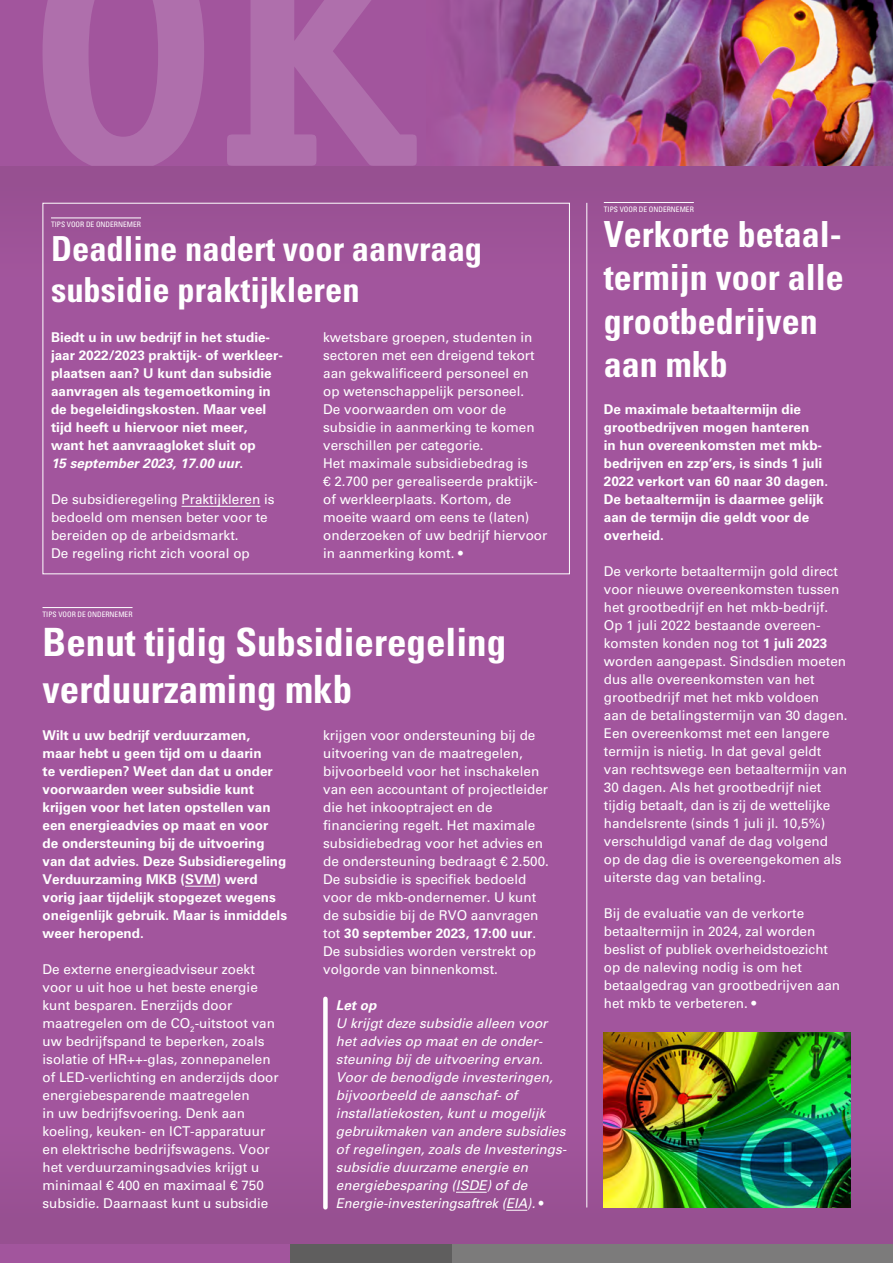
<style>
.page{position:relative;width:893px;height:1263px;background:#a2559d}
.page>*{position:absolute;margin:0;border:0;box-sizing:border-box;transform-origin:0 0}
.t1{font:700 condensed 39px/46.8px "Univers LT Std";color:#fff}
.t2{font:700 condensed 36px/43.2px "Univers LT Std";color:#fff}
.t3{font:700 condensed 34.5px/41.4px "Univers LT Std";color:#fff}
.t4{font:13.5px/18px "Univers LT Std";color:#fff}
.t5{font:700 13.5px/18px "Univers LT Std";color:#fff}
.t6{font:italic 13.5px/18px "Univers LT Std";color:#fff}
.t7{font:italic 700 13.5px "Univers LT Std";color:#fff}
.t8{font:condensed 7.5px "Univers LT Std";color:#fff}
.s1{font-style:italic}
.s2{font-weight:700}
.s3{font-style:normal}
</style>
<div class="page">
<div style="left:0;top:166px;width:893px;height:149px;background:#9e5398"></div>
<div style="left:0;top:1089px;width:893px;height:174px;background:#9c5297"></div>
<img style="left:454px;top:0;width:439px;height:166px">
<div style="left:0;top:1244px;width:893px;height:19px;background:#7c7b7b"></div>
<div style="left:289px;top:1244px;width:163px;height:19px;background:#5f5e5e"></div>
<div style="left:0;top:1244px;width:289px;height:19px;background:#a2559d"></div>
<svg style="left:43px;top:0;width:374px;height:166px;fill:#af6fac"></svg>
<hr style="left:182px;top:506px;width:78px;height:1px;background:#fff">
<hr style="left:51px;top:218px;width:90px;height:1px;background:#fff">
<hr style="left:586px;top:203px;width:1px;height:1004px;background:#fff">
<hr style="left:185px;top:886px;width:32px;height:1px;background:#fff">
<hr style="left:456px;top:1192px;width:31px;height:1px;background:#fff">
<svg style="left:506px;top:1210px;width:21px;height:1px"></svg>
<hr style="left:43px;top:607px;width:90px;height:1px;background:#fff">
<div style="left:323px;top:999px;width:5px;height:208px;background:#fff"></div>
<hr style="left:604px;top:202px;width:90px;height:1px;background:#fff">
<img style="left:604px;top:1033px;width:246px;height:174px">
<p class="t8" style="left:51px;top:219px;width:92px">TIPS VOOR DE ONDERNEMER</p>
<h3 class="t3" style="left:51px;top:228px;width:433px">Deadline nadert voor aanvraag subsidie praktijkleren</h3>
<p class="t5" style="left:51px;top:328px;width:233px">Biedt u in uw bedrijf in het studie&shy;jaar 2022/2023 praktijk- of werkleer&shy;plaatsen aan? U kunt dan subsidie aanvragen als tegemoetkoming in de begeleidingskosten. Maar veel tijd heeft u hiervoor niet meer, want het aanvraagloket sluit op<br><span class="s1">15 september 2023, 17.00 uur</span>.</p>
<p class="t4" style="left:51px;top:490px;width:225px">De subsidieregeling Praktijkleren is bedoeld om mensen beter voor te bereiden op de arbeidsmarkt.<br>De regeling richt zich vooral op</p>
<p class="t4" style="left:323px;top:328px;width:226px">kwetsbare groepen, studenten in sectoren met een dreigend tekort aan gekwalificeerd personeel en op wetenschappelijk personeel.<br>De voorwaarden om voor de subsidie in aanmerking te komen verschillen per categorie.<br>Het maximale subsidiebedrag is<br>€ 2.700 per gerealiseerde praktijk&shy;of werkleerplaats. Kortom, de moeite waard om eens te (laten) onderzoeken of uw bedrijf hiervoor in aanmerking komt. •</p>
<p class="t8" style="left:43px;top:609px;width:92px">TIPS VOOR DE ONDERNEMER</p>
<h1 class="t1" style="left:43px;top:618px;width:465px">Benut tijdig Subsidieregeling verduurzaming mkb</h1>
<p class="t5" style="left:43px;top:726px;width:246px">Wilt u uw bedrijf verduurzamen,<br>maar hebt u geen tijd om u daarin<br>te verdiepen? Weet dan dat u onder voorwaarden weer subsidie kunt krijgen voor het laten opstellen van een energieadvies op maat en voor de ondersteuning bij de uitvoering van dat advies. Deze Subsidieregeling<br>Verduurzaming MKB (SVM) werd vorig jaar tijdelijk stopgezet wegens oneigenlijk gebruik. Maar is inmiddels weer heropend.</p>
<p class="t4" style="left:43px;top:960px;width:238px">De externe energieadviseur zoekt voor u uit hoe u het beste energie kunt besparen. Enerzijds door maatregelen om de CO<sub>2</sub>-uitstoot van uw bedrijfspand te beperken, zoals isolatie of HR++-glas, zonnepanelen of LED-verlichting en anderzijds door energiebesparende maatregelen<br>in uw bedrijfsvoering. Denk aan koeling, keuken- en ICT-apparatuur en elektrische bedrijfswagens. Voor het verduurzamingsadvies krijgt u minimaal € 400 en maximaal € 750 subsidie. Daarnaast kunt u subsidie</p>
<p class="t4" style="left:323px;top:726px;width:227px">krijgen voor ondersteuning bij de uitvoering van de maatregelen, bijvoorbeeld voor het inschakelen van een accountant of projectleider die het inkooptraject en de financiering regelt. Het maximale subsidiebedrag voor het advies en de ondersteuning bedraagt € 2.500.<br>De subsidie is specifiek bedoeld voor de mkb-ondernemer. U kunt de subsidie bij de RVO aanvragen tot <span class="s2">30 september 2023, 17:00 uur</span>.<br>De subsidies worden verstrekt op volgorde van binnenkomst.</p>
<p class="t7" style="left:336px;top:997px;width:42px">Let op</p>
<p class="t6" style="left:336px;top:1014px;width:232px">U krijgt deze subsidie alleen voor het advies op maat en de onder&shy;steuning bij de uitvoering ervan.<br>Voor de benodigde investeringen, bijvoorbeeld de aanschaf- of installatiekosten, kunt u mogelijk gebruikmaken van andere subsidies of regelingen, zoals de Investerings&shy;subsidie duurzame energie en energiebesparing (ISDE) of de Energie-investeringsaftrek (EIA). <span class="s3">•</span></p>
<p class="t8" style="left:604px;top:204px;width:92px">TIPS VOOR DE ONDERNEMER</p>
<h2 class="t2" style="left:604px;top:213px;width:241px">Verkorte betaal&shy;termijn voor alle grootbedrijven aan mkb</h2>
<p class="t5" style="left:604px;top:400px;width:226px">De maximale betaaltermijn die grootbedrijven mogen hanteren<br>in hun overeenkomsten met mkb&shy;bedrijven en zzp’ers, is sinds 1 juli<br>2022 verkort van 60 naar 30 dagen.<br>De betaaltermijn is daarmee gelijk aan de termijn die geldt voor de overheid.</p>
<p class="t4" style="left:604px;top:562px;width:245px">De verkorte betaaltermijn gold direct voor nieuwe overeenkomsten tussen het grootbedrijf en het mkb-bedrijf.<br>Op 1 juli 2022 bestaande overeen&shy;komsten konden nog tot <span class="s2">1 juli 2023 </span>worden aangepast. Sindsdien moeten dus alle overeenkomsten van het grootbedrijf met het mkb voldoen<br>aan de betalingstermijn van 30 dagen.<br>Een overeenkomst met een langere termijn is nietig. In dat geval geldt van rechtswege een betaaltermijn van 30 dagen. Als het grootbedrijf niet tijdig betaalt, dan is zij de wettelijke handelsrente (sinds 1 juli jl. 10,5%) verschuldigd vanaf de dag volgend op de dag die is overeengekomen als uiterste dag van betaling.</p>
<p class="t4" style="left:604px;top:904px;width:238px">Bij de evaluatie van de verkorte betaaltermijn in 2024, zal worden beslist of publiek overheidstoezicht op de naleving nodig is om het betaalgedrag van grootbedrijven aan het mkb te verbeteren. •</p>
</div>
